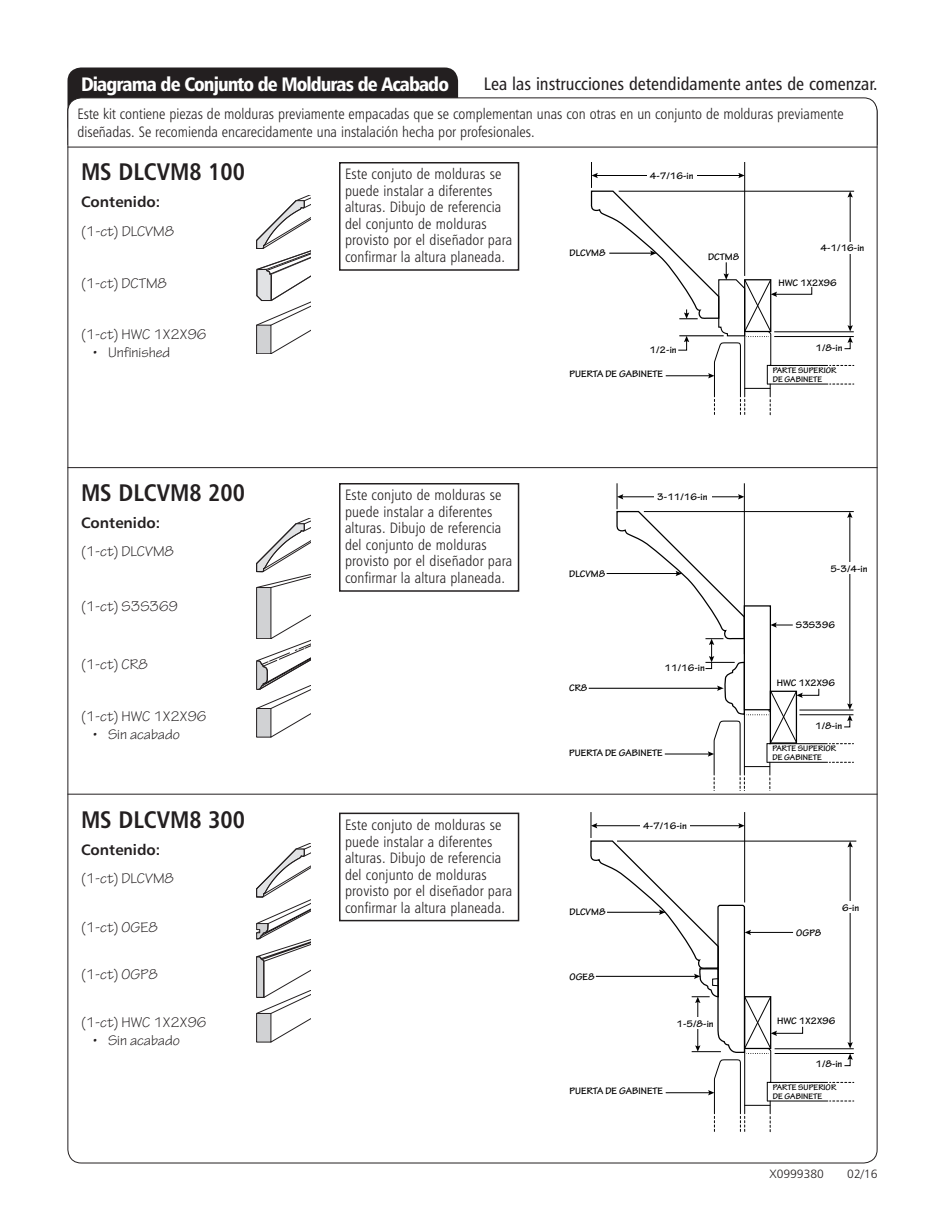
<style>
.page{position:relative;width:945px;height:1215px;background:#fff}
.page>*{position:absolute;margin:0;border:0;box-sizing:border-box;transform-origin:0 0}
.t1{font:24px "Humanist 777 BT Bold Condensed B";color:#231f20}
.t2{font:19.5px "Humanist 777 BT Black Condensed B";letter-spacing:-.05em;color:#fff}
.t3{font:18px "Humanist 777 BT Roman Condensed B";color:#231f20}
.t4{font:15px/16.5px "Humanist 777 BT Light Condensed B";letter-spacing:.01em;color:#231f20}
.t5{font:15px "Tekton Pro";color:#231f20}
.t6{font:15px "Humanist 777 BT Bold B";color:#231f20}
.t7{font:12px "Humanist 777 BT Light B";color:#231f20}
.t8{font:700 10.05px "Tekton Pro";color:#000}
.t9{font:700 8.7px/8.7px "Tekton Pro";color:#000}
</style>
<div class="page">
<div style="left:68px;top:68px;width:390px;height:72px;background:#231f20;border-radius:14px"></div>
<hr style="left:68px;top:147px;width:810px;height:1px;background:#231f20">
<svg style="left:67px;top:97px;width:811px;height:49px"></svg>
<hr style="left:68px;top:467px;width:810px;height:1px;background:#231f20">
<hr style="left:68px;top:794px;width:810px;height:1px;background:#231f20">
<hr style="left:774px;top:331px;width:80px;height:1px;background:#000">
<hr style="left:850px;top:196px;width:1px;height:131px;background:#000">
<svg style="left:848px;top:192px;width:5px;height:6px"></svg>
<div style="left:844px;top:242px;width:16px;height:12px;background:#fff"></div>
<hr style="left:619px;top:191px;width:235px;height:1px;background:#000">
<hr style="left:774px;top:336px;width:80px;height:1px;background:#000">
<svg style="left:844px;top:325px;width:9px;height:24px"></svg>
<hr style="left:769px;top:365px;width:59px;height:1px;background:#000">
<hr style="left:768px;top:384px;width:60px;height:1px;background:#000">
<svg style="left:830px;top:365px;width:24px;height:1px"></svg>
<svg style="left:830px;top:384px;width:24px;height:1px"></svg>
<svg style="left:590px;top:162px;width:222px;height:254px"></svg>
<hr style="left:799px;top:710px;width:54px;height:1px;background:#000">
<hr style="left:849px;top:516px;width:1px;height:189px;background:#000">
<svg style="left:847px;top:512px;width:6px;height:6px"></svg>
<div style="left:844px;top:562px;width:15px;height:12px;background:#fff"></div>
<hr style="left:644px;top:511px;width:210px;height:1px;background:#000">
<hr style="left:799px;top:714px;width:54px;height:1px;background:#000">
<svg style="left:843px;top:703px;width:10px;height:25px"></svg>
<hr style="left:607px;top:573px;width:71px;height:1px;background:#000">
<hr style="left:589px;top:688px;width:130px;height:1px;background:#000">
<hr style="left:769px;top:743px;width:59px;height:1px;background:#000">
<hr style="left:767px;top:762px;width:61px;height:1px;background:#000">
<svg style="left:829px;top:743px;width:25px;height:1px"></svg>
<svg style="left:829px;top:762px;width:25px;height:1px"></svg>
<svg style="left:615px;top:483px;width:205px;height:306px"></svg>
<hr style="left:775px;top:1048px;width:79px;height:1px;background:#000">
<hr style="left:850px;top:845px;width:1px;height:199px;background:#000">
<svg style="left:847px;top:842px;width:6px;height:5px"></svg>
<svg style="left:847px;top:1042px;width:6px;height:6px"></svg>
<div style="left:844px;top:901px;width:16px;height:12px;background:#fff"></div>
<hr style="left:617px;top:841px;width:239px;height:1px;background:#000">
<hr style="left:775px;top:1053px;width:79px;height:1px;background:#000">
<svg style="left:844px;top:1054px;width:9px;height:12px"></svg>
<hr style="left:769px;top:1082px;width:59px;height:1px;background:#000">
<hr style="left:768px;top:1101px;width:60px;height:1px;background:#000">
<svg style="left:830px;top:1082px;width:24px;height:1px"></svg>
<svg style="left:830px;top:1101px;width:24px;height:1px"></svg>
<svg style="left:590px;top:812px;width:213px;height:321px"></svg>
<svg style="left:256px;top:195px;width:55px;height:159px"></svg>
<svg style="left:256px;top:518px;width:54px;height:219px"></svg>
<svg style="left:256px;top:843px;width:54px;height:199px"></svg>
<div style="left:339px;top:162px;width:180px;height:109px;border:2px solid #231f20"></div>
<div style="left:339px;top:483px;width:180px;height:109px;border:2px solid #231f20"></div>
<div style="left:339px;top:813px;width:180px;height:108px;border:2px solid #231f20"></div>
<h2 class="t2" style="left:81px;top:72px;width:370px">Diagrama de Conjunto de Molduras de Acabado</h2>
<p class="t3" style="left:484px;top:73px;width:395px">Lea las instrucciones detendidamente antes de comenzar.</p>
<p class="t4" style="left:77px;top:104px;width:768px;line-height:18px">Este kit contiene piezas de molduras previamente empacadas que se complementan unas con otras en un conjunto de molduras previamente diseñadas. Se recomienda encarecidamente una instalación hecha por profesionales.</p>
<h1 class="t1" style="left:81px;top:156px;width:166px">MS DLCVM8 100</h1>
<p class="t6" style="left:81px;top:192px;width:81px">Contenido:</p>
<p class="t5" style="left:81px;top:223px;width:95px">(1-ct) DLCVM8</p>
<p class="t5" style="left:81px;top:275px;width:88px">(1-ct) DCTM8</p>
<p class="t5" style="left:81px;top:326px;width:127px">(1-ct) HWC 1X2X96</p>
<p class="t5" style="left:93px;top:344px;width:79px">• Unfinished</p>
<h1 class="t1" style="left:81px;top:477px;width:166px">MS DLCVM8 200</h1>
<p class="t6" style="left:81px;top:513px;width:81px">Contenido:</p>
<p class="t5" style="left:81px;top:543px;width:95px">(1-ct) DLCVM8</p>
<p class="t5" style="left:81px;top:598px;width:99px">(1-ct) S3S369</p>
<p class="t5" style="left:81px;top:656px;width:68px">(1-ct) CR8</p>
<p class="t5" style="left:81px;top:707px;width:127px">(1-ct) HWC 1X2X96</p>
<p class="t5" style="left:93px;top:725px;width:88px">• Sin acabado</p>
<h1 class="t1" style="left:81px;top:804px;width:166px">MS DLCVM8 300</h1>
<p class="t6" style="left:81px;top:840px;width:81px">Contenido:</p>
<p class="t5" style="left:81px;top:870px;width:95px">(1-ct) DLCVM8</p>
<p class="t5" style="left:81px;top:918px;width:79px">(1-ct) OGE8</p>
<p class="t5" style="left:81px;top:966px;width:78px">(1-ct) OGP8</p>
<p class="t5" style="left:81px;top:1014px;width:127px">(1-ct) HWC 1X2X96</p>
<p class="t5" style="left:93px;top:1032px;width:88px">• Sin acabado</p>
<p class="t4" style="left:345px;top:166px;width:169px">Este conjuto de molduras se puede instalar a diferentes alturas. Dibujo de referencia del conjunto de molduras provisto por el diseñador para confirmar la altura planeada.</p>
<p class="t4" style="left:345px;top:487px;width:169px">Este conjuto de molduras se puede instalar a diferentes alturas. Dibujo de referencia del conjunto de molduras provisto por el diseñador para confirmar la altura planeada.</p>
<p class="t4" style="left:345px;top:816px;width:169px">Este conjuto de molduras se puede instalar a diferentes alturas. Dibujo de referencia del conjunto de molduras provisto por el diseñador para confirmar la altura planeada.</p>
<p class="t8" style="left:570px;top:247px;width:38px">DLCVM8</p>
<p class="t8" style="left:650px;top:170px;width:45px">4-7/16-in</p>
<p class="t8" style="left:708px;top:251px;width:33px">DCTM8</p>
<p class="t8" style="left:650px;top:344px;width:29px">1/2-in</p>
<p class="t8" style="left:821px;top:242px;width:45px">4-1/16-in</p>
<p class="t8" style="left:778px;top:277px;width:60px">HWC 1X2X96</p>
<p class="t8" style="left:815px;top:341px;width:29px">1/8-in</p>
<p class="t8" style="left:570px;top:368px;width:95px">PUERTA DE GABINETE</p>
<p class="t9" style="left:773px;top:366px;width:65px">PARTE SUPERIOR<br>DE GABINETE</p>
<p class="t8" style="left:569px;top:568px;width:38px">DLCVM8</p>
<p class="t8" style="left:569px;top:682px;width:20px">CR8</p>
<p class="t8" style="left:657px;top:491px;width:52px">3-11/16-in</p>
<p class="t8" style="left:665px;top:662px;width:42px">11/16-in</p>
<p class="t8" style="left:830px;top:563px;width:39px">5-3/4-in</p>
<p class="t8" style="left:796px;top:619px;width:41px">S3S396</p>
<p class="t8" style="left:777px;top:677px;width:60px">HWC 1X2X96</p>
<p class="t8" style="left:815px;top:720px;width:29px">1/8-in</p>
<p class="t8" style="left:569px;top:747px;width:95px">PUERTA DE GABINETE</p>
<p class="t9" style="left:772px;top:745px;width:65px">PARTE SUPERIOR<br>DE GABINETE</p>
<p class="t8" style="left:569px;top:906px;width:38px">DLCVM8</p>
<p class="t8" style="left:569px;top:970px;width:27px">OGE8</p>
<p class="t8" style="left:643px;top:820px;width:45px">4-7/16-in</p>
<p class="t8" style="left:677px;top:1018px;width:39px">1-5/8-in</p>
<p class="t8" style="left:796px;top:927px;width:27px">OGP8</p>
<p class="t8" style="left:842px;top:901px;width:19px">6-in</p>
<p class="t8" style="left:777px;top:1015px;width:60px">HWC 1X2X96</p>
<p class="t8" style="left:815px;top:1058px;width:29px">1/8-in</p>
<p class="t8" style="left:569px;top:1085px;width:95px">PUERTA DE GABINETE</p>
<p class="t9" style="left:773px;top:1083px;width:65px">PARTE SUPERIOR<br>DE GABINETE</p>
<p class="t7" style="left:770px;top:1166px;width:56px">X0999380</p>
<p class="t7" style="left:847px;top:1166px;width:32px">02/16</p>
</div>
